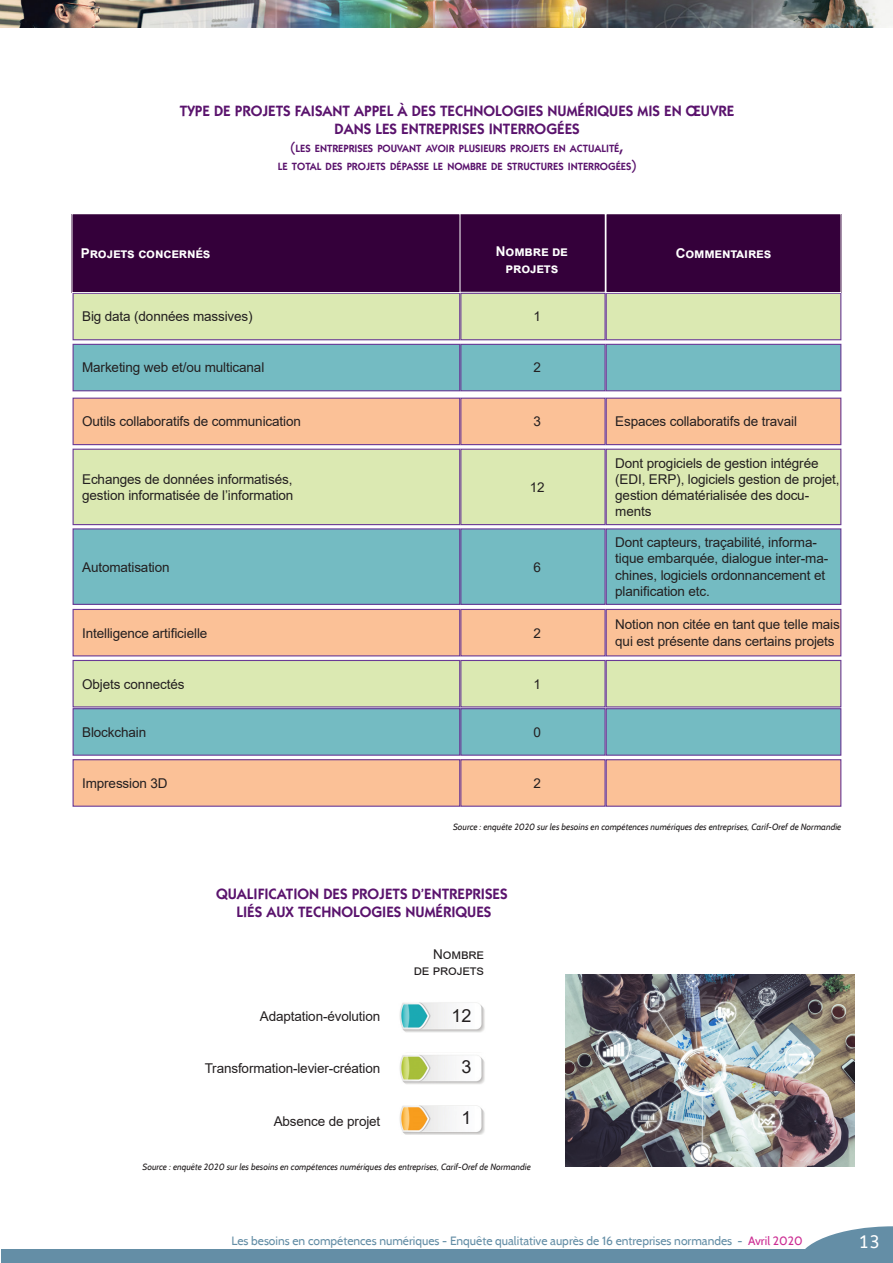
<style>
.page{position:relative;width:893px;height:1263px;background:#fff}
.page>*{position:absolute;margin:0;border:0;box-sizing:border-box;transform-origin:0 0}
.t1{font:18px "Arial";color:#231f20}
.t2{font:18px "A Bee Zee";color:#fff}
.t3{font:600 15px "Itc Kabel";color:#5a136d}
.t4{font:13.5px/16.2px "Arial";letter-spacing:-.01em;color:#231f20}
.t5{font:700 13.5px "Arial";letter-spacing:-.01em;color:#fff}
.t6{font:12px "Cabin";color:#648ea6}
.t7{font:600 10.5px "Itc Kabel";color:#5a136d}
.t8{font:italic 9px "Cabin";color:#231f20}
.s1{font-size:15px}
.s2{color:#cc2d93}
</style>
<div class="page">
<div style="left:2px;top:1249px;width:891px;height:14px;background:#648ea6"></div>
<svg style="left:805px;top:1226px;width:88px;height:23px"></svg>
<img style="left:0;top:0;width:892px;height:28px">
<div style="left:73px;top:293px;width:387px;height:47px;background:#dbe9b2"></div>
<div style="left:73px;top:293px;width:387px;height:47px;border:1px solid #6a3a96"></div>
<div style="left:73px;top:344px;width:387px;height:47px;background:#74bbc2"></div>
<div style="left:73px;top:344px;width:387px;height:47px;border:1px solid #6a3a96"></div>
<div style="left:73px;top:398px;width:387px;height:47px;background:#fbc197"></div>
<div style="left:73px;top:398px;width:387px;height:47px;border:1px solid #6a3a96"></div>
<div style="left:73px;top:609px;width:387px;height:47px;background:#fbc197"></div>
<div style="left:73px;top:609px;width:387px;height:47px;border:1px solid #6a3a96"></div>
<div style="left:73px;top:660px;width:387px;height:47px;background:#dbe9b2"></div>
<div style="left:73px;top:660px;width:387px;height:47px;border:1px solid #6a3a96"></div>
<div style="left:73px;top:709px;width:387px;height:46px;background:#74bbc2"></div>
<div style="left:73px;top:708px;width:387px;height:48px;border:1px solid #6a3a96"></div>
<div style="left:73px;top:760px;width:387px;height:46px;background:#fbc197"></div>
<div style="left:73px;top:759px;width:387px;height:48px;border:1px solid #6a3a96"></div>
<div style="left:73px;top:449px;width:387px;height:76px;background:#dbe9b2"></div>
<div style="left:73px;top:449px;width:387px;height:76px;border:1px solid #6a3a96"></div>
<div style="left:73px;top:529px;width:387px;height:75px;background:#74bbc2"></div>
<div style="left:73px;top:528px;width:387px;height:77px;border:1px solid #6a3a96"></div>
<div style="left:461px;top:293px;width:144px;height:47px;background:#dbe9b2"></div>
<div style="left:460px;top:293px;width:146px;height:47px;border:1px solid #6a3a96"></div>
<div style="left:461px;top:344px;width:144px;height:47px;background:#74bbc2"></div>
<div style="left:460px;top:344px;width:146px;height:47px;border:1px solid #6a3a96"></div>
<div style="left:461px;top:398px;width:144px;height:47px;background:#fbc197"></div>
<div style="left:460px;top:398px;width:146px;height:47px;border:1px solid #6a3a96"></div>
<div style="left:461px;top:609px;width:144px;height:47px;background:#fbc197"></div>
<div style="left:460px;top:609px;width:146px;height:47px;border:1px solid #6a3a96"></div>
<div style="left:461px;top:660px;width:144px;height:47px;background:#dbe9b2"></div>
<div style="left:460px;top:660px;width:146px;height:47px;border:1px solid #6a3a96"></div>
<div style="left:461px;top:709px;width:144px;height:46px;background:#74bbc2"></div>
<div style="left:460px;top:708px;width:146px;height:48px;border:1px solid #6a3a96"></div>
<div style="left:461px;top:760px;width:144px;height:46px;background:#fbc197"></div>
<div style="left:460px;top:759px;width:146px;height:48px;border:1px solid #6a3a96"></div>
<div style="left:461px;top:449px;width:144px;height:76px;background:#dbe9b2"></div>
<div style="left:460px;top:449px;width:146px;height:76px;border:1px solid #6a3a96"></div>
<div style="left:461px;top:529px;width:144px;height:75px;background:#74bbc2"></div>
<div style="left:460px;top:528px;width:146px;height:77px;border:1px solid #6a3a96"></div>
<div style="left:606px;top:293px;width:235px;height:47px;background:#dbe9b2;border:1px solid #6a3a96"></div>
<div style="left:606px;top:344px;width:235px;height:47px;background:#74bbc2;border:1px solid #6a3a96"></div>
<div style="left:606px;top:398px;width:235px;height:47px;background:#fbc197"></div>
<div style="left:606px;top:398px;width:235px;height:47px;border:1px solid #6a3a96"></div>
<div style="left:606px;top:609px;width:235px;height:47px;background:#fbc197"></div>
<div style="left:606px;top:609px;width:235px;height:47px;border:1px solid #6a3a96"></div>
<div style="left:606px;top:660px;width:235px;height:47px;background:#dbe9b2;border:1px solid #6a3a96"></div>
<div style="left:606px;top:708px;width:235px;height:48px;background:#74bbc2;border:1px solid #6a3a96"></div>
<div style="left:606px;top:759px;width:235px;height:48px;background:#fbc197;border:1px solid #6a3a96"></div>
<div style="left:606px;top:449px;width:235px;height:76px;background:#dbe9b2"></div>
<div style="left:606px;top:449px;width:235px;height:76px;border:1px solid #6a3a96"></div>
<div style="left:606px;top:529px;width:235px;height:75px;background:#74bbc2"></div>
<div style="left:606px;top:528px;width:235px;height:77px;border:1px solid #6a3a96"></div>
<div style="left:459px;top:214px;width:146px;height:78px;background:#34003a"></div>
<div style="left:458px;top:213px;width:148px;height:80px;border:1px solid #fff"></div>
<div style="left:606px;top:214px;width:235px;height:79px;background:#34003a"></div>
<div style="left:606px;top:213px;width:235px;height:80px;border:1px solid #fff"></div>
<div style="left:72px;top:214px;width:388px;height:79px;background:#34003a"></div>
<div style="left:72px;top:213px;width:388px;height:80px;border:1px solid #fff"></div>
<img style="left:399px;top:1002px;width:86px;height:30px">
<img style="left:399px;top:1054px;width:86px;height:30px">
<img style="left:399px;top:1105px;width:86px;height:29px">
<img style="left:565px;top:974px;width:289px;height:192px">
<p class="t3" style="left:180px;top:104px;width:556px">TYPE DE PROJETS FAISANT APPEL À DES TECHNOLOGIES NUMÉRIQUES MIS EN ŒUVRE</p>
<p class="t3" style="left:335px;top:122px;width:247px">DANS LES ENTREPRISES INTERROGÉES</p>
<p class="t7" style="left:290px;top:144px;width:335px"><span class="s1">(</span>LES ENTREPRISES POUVANT AVOIR PLUSIEURS PROJETS EN ACTUALITÉ<span class="s1">,</span></p>
<p class="t7" style="left:278px;top:162px;width:360px">LE TOTAL DES PROJETS DÉPASSE LE NOMBRE DE STRUCTURES INTERROGÉES<span class="s1">)</span></p>
<p class="t5" style="left:496px;top:242px;width:74px">Nombre de</p>
<p class="t5" style="left:506px;top:258px;width:54px">projets</p>
<p class="t5" style="left:81px;top:244px;width:131px">Projets concernés</p>
<p class="t5" style="left:676px;top:244px;width:97px">Commentaires</p>
<p class="t4" style="left:82px;top:308px;width:172px">Big data (données massives)</p>
<p class="t4" style="left:82px;top:360px;width:184px">Marketing web et/ou multicanal</p>
<p class="t4" style="left:533px;top:308px;width:9px">1</p>
<p class="t4" style="left:533px;top:360px;width:9px">2</p>
<p class="t4" style="left:82px;top:413px;width:220px">Outils collaboratifs de communication</p>
<p class="t4" style="left:533px;top:413px;width:9px">3</p>
<p class="t4" style="left:615px;top:413px;width:183px">Espaces collaboratifs de travail</p>
<p class="t4" style="left:82px;top:471px;width:212px">Echanges de données informatisés,</p>
<p class="t4" style="left:82px;top:487px;width:213px">gestion informatisée de l’information</p>
<p class="t4" style="left:82px;top:559px;width:89px">Automatisation</p>
<p class="t4" style="left:530px;top:479px;width:16px">12</p>
<p class="t4" style="left:533px;top:559px;width:9px">6</p>
<p class="t4" style="left:615px;top:455px;width:226px">Dont progiciels de gestion intégrée (EDI, ERP), logiciels gestion de projet,</p>
<p class="t4" style="left:615px;top:487px;width:195px">gestion dématérialisée des docu&shy;ments</p>
<p class="t4" style="left:615px;top:534px;width:215px">Dont capteurs, traçabilité, informa&shy;tique embarquée, dialogue inter-ma&shy;chines, logiciels ordonnancement et planification etc.</p>
<p class="t4" style="left:82px;top:625px;width:127px">Intelligence artificielle</p>
<p class="t4" style="left:82px;top:676px;width:104px">Objets connectés</p>
<p class="t4" style="left:82px;top:724px;width:66px">Blockchain</p>
<p class="t4" style="left:533px;top:625px;width:9px">2</p>
<p class="t4" style="left:533px;top:676px;width:9px">1</p>
<p class="t4" style="left:533px;top:724px;width:9px">0</p>
<p class="t4" style="left:615px;top:616px;width:226px">Notion non citée en tant que telle mais qui est présente dans certains projets</p>
<p class="t4" style="left:82px;top:775px;width:87px">Impression 3D</p>
<p class="t4" style="left:533px;top:775px;width:9px">2</p>
<p class="t8" style="left:453px;top:821px;width:390px">Source : enquête 2020 sur les besoins en compétences numériques des entreprises, Carif-Oref de Normandie</p>
<p class="t3" style="left:216px;top:887px;width:293px">QUALIFICATION DES PROJETS D’ENTREPRISES</p>
<p class="t3" style="left:236px;top:905px;width:257px">LIÉS AUX TECHNOLOGIES NUMÉRIQUES</p>
<p class="t4" style="left:433px;top:946px;width:52px">Nombre</p>
<p class="t4" style="left:414px;top:962px;width:72px">de projets</p>
<p class="t4" style="left:260px;top:1008px;width:122px">Adaptation-évolution</p>
<p class="t4" style="left:205px;top:1060px;width:177px">Transformation-levier-création</p>
<p class="t4" style="left:274px;top:1113px;width:108px">Absence de projet</p>
<p class="t1" style="left:452px;top:1003px;width:21px">12</p>
<p class="t1" style="left:461px;top:1054px;width:12px">3</p>
<p class="t1" style="left:461px;top:1105px;width:12px">1</p>
<p class="t8" style="left:143px;top:1161px;width:390px">Source : enquête 2020 sur les besoins en compétences numériques des entreprises, Carif-Oref de Normandie</p>
<p class="t6" style="left:231px;top:1233px;width:573px">Les besoins en compétences numériques - Enquête qualitative auprès de 16 entreprises normandes - <span class="s2">Avril 2020</span></p>
<h1 class="t2" style="left:859px;top:1231px;width:23px">13</h1>
</div>
